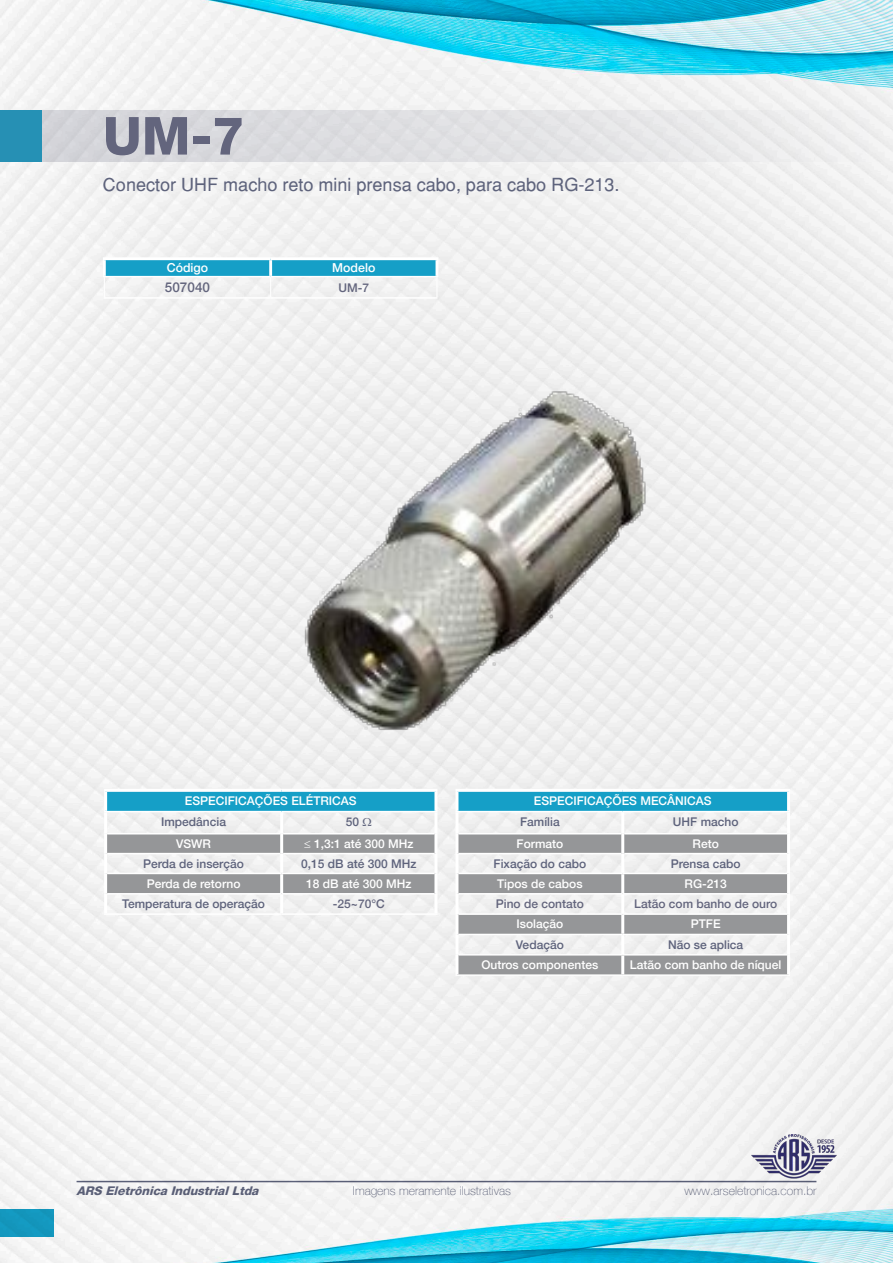
<style>
.page{position:relative;width:893px;height:1263px;background:#fff}
.page>*{position:absolute;margin:0;border:0;box-sizing:border-box;transform-origin:0 0}
.t1{font:800 52.5px "Helvetica 85";color:#63657d}
.t2{font:18px "Helvetica";color:#5e637c}
.t3{font:500 13.5px "Helvetica 65";color:#63657d}
.t4{font:500 12.3px "Helvetica 65";color:#fff}
.t5{font:100 12.15px "Helve Nue";color:#5e637c}
.t6{font:500 12px "Helvetica 65";color:#fff}
.t7{font:500 12px "Helvetica 65";color:#5e637c}
.t8{font:500 12px "Helvetica 65";color:#63657d}
.t9{font:italic 800 12px "Helvetica 85";color:#5e637c}
</style>
<div class="page">
<img style="left:0;top:0;width:893px;height:1263px">
<svg style="left:0;top:110px;width:893px;height:51px;background:#d8dde1"></svg>
<hr style="left:103px;top:260px;width:3px;height:16px;background:#fff">
<hr style="left:103px;top:257px;width:168px;height:3px;background:#fff">
<hr style="left:271px;top:257px;width:167px;height:3px;background:#fff">
<svg style="left:104px;top:259px;width:334px;height:38px"></svg>
<hr style="left:103px;top:276px;width:168px;height:1px;background:#fff">
<hr style="left:271px;top:276px;width:167px;height:1px;background:#fff">
<hr style="left:104px;top:297px;width:167px;height:2px;background:#fff">
<hr style="left:271px;top:297px;width:166px;height:2px;background:#fff">
<div style="left:457px;top:790px;width:332px;height:21px;background:#159fc7"></div>
<svg style="left:458px;top:834px;width:329px;height:140px;fill:#959698"></svg>
<hr style="left:455px;top:811px;width:168px;height:1px;background:#fff">
<hr style="left:623px;top:811px;width:167px;height:1px;background:#fff">
<hr style="left:458px;top:833px;width:163px;height:1px;background:#fff">
<hr style="left:624px;top:833px;width:163px;height:1px;background:#fff">
<hr style="left:458px;top:853px;width:163px;height:1px;background:#fff">
<hr style="left:624px;top:853px;width:163px;height:1px;background:#fff">
<hr style="left:455px;top:789px;width:168px;height:3px;background:#fff">
<hr style="left:455px;top:792px;width:3px;height:19px;background:#fff">
<hr style="left:623px;top:789px;width:167px;height:3px;background:#fff">
<hr style="left:787px;top:792px;width:3px;height:19px;background:#fff">
<hr style="left:455px;top:812px;width:3px;height:22px;background:#fff">
<hr style="left:621px;top:812px;width:3px;height:22px;background:#fff">
<hr style="left:787px;top:812px;width:3px;height:22px;background:#fff">
<hr style="left:455px;top:834px;width:3px;height:19px;background:#fff">
<hr style="left:621px;top:834px;width:3px;height:19px;background:#fff">
<hr style="left:787px;top:834px;width:3px;height:19px;background:#fff">
<hr style="left:455px;top:853px;width:3px;height:20px;background:#fff">
<hr style="left:621px;top:853px;width:3px;height:20px;background:#fff">
<hr style="left:787px;top:853px;width:3px;height:20px;background:#fff">
<hr style="left:455px;top:873px;width:3px;height:21px;background:#fff">
<hr style="left:455px;top:894px;width:3px;height:20px;background:#fff">
<hr style="left:455px;top:914px;width:3px;height:20px;background:#fff">
<hr style="left:455px;top:934px;width:3px;height:21px;background:#fff">
<hr style="left:455px;top:955px;width:3px;height:19px;background:#fff">
<hr style="left:458px;top:873px;width:165px;height:1px;background:#fff">
<hr style="left:623px;top:873px;width:164px;height:1px;background:#fff">
<hr style="left:621px;top:874px;width:3px;height:19px;background:#fff">
<hr style="left:621px;top:894px;width:3px;height:19px;background:#fff">
<hr style="left:621px;top:915px;width:3px;height:19px;background:#fff">
<hr style="left:621px;top:935px;width:3px;height:19px;background:#fff">
<hr style="left:621px;top:955px;width:3px;height:19px;background:#fff">
<hr style="left:787px;top:873px;width:3px;height:21px;background:#fff">
<hr style="left:787px;top:894px;width:3px;height:20px;background:#fff">
<hr style="left:787px;top:914px;width:3px;height:20px;background:#fff">
<hr style="left:787px;top:934px;width:3px;height:21px;background:#fff">
<hr style="left:787px;top:955px;width:3px;height:19px;background:#fff">
<hr style="left:458px;top:893px;width:165px;height:1px;background:#fff">
<hr style="left:458px;top:913px;width:165px;height:2px;background:#fff">
<hr style="left:458px;top:934px;width:165px;height:1px;background:#fff">
<hr style="left:458px;top:954px;width:165px;height:1px;background:#fff">
<hr style="left:455px;top:974px;width:168px;height:2px;background:#fff">
<hr style="left:623px;top:893px;width:164px;height:1px;background:#fff">
<hr style="left:623px;top:913px;width:164px;height:2px;background:#fff">
<hr style="left:623px;top:934px;width:164px;height:1px;background:#fff">
<hr style="left:623px;top:954px;width:164px;height:1px;background:#fff">
<hr style="left:623px;top:974px;width:167px;height:2px;background:#fff">
<div style="left:106px;top:790px;width:330px;height:21px;background:#159fc7"></div>
<svg style="left:107px;top:834px;width:327px;height:59px"></svg>
<hr style="left:104px;top:811px;width:178px;height:1px;background:#fff">
<hr style="left:282px;top:811px;width:155px;height:1px;background:#fff">
<hr style="left:107px;top:833px;width:173px;height:1px;background:#fff">
<hr style="left:283px;top:833px;width:151px;height:1px;background:#fff">
<hr style="left:107px;top:853px;width:173px;height:1px;background:#fff">
<hr style="left:283px;top:853px;width:151px;height:1px;background:#fff">
<hr style="left:104px;top:789px;width:178px;height:3px;background:#fff">
<hr style="left:104px;top:792px;width:3px;height:19px;background:#fff">
<hr style="left:282px;top:789px;width:155px;height:3px;background:#fff">
<hr style="left:434px;top:792px;width:3px;height:19px;background:#fff">
<hr style="left:104px;top:812px;width:3px;height:22px;background:#fff">
<hr style="left:280px;top:812px;width:3px;height:22px;background:#fff">
<hr style="left:434px;top:812px;width:3px;height:22px;background:#fff">
<hr style="left:104px;top:834px;width:3px;height:19px;background:#fff">
<hr style="left:280px;top:834px;width:3px;height:19px;background:#fff">
<hr style="left:434px;top:834px;width:3px;height:19px;background:#fff">
<hr style="left:104px;top:853px;width:3px;height:20px;background:#fff">
<hr style="left:280px;top:853px;width:3px;height:20px;background:#fff">
<hr style="left:434px;top:853px;width:3px;height:20px;background:#fff">
<hr style="left:104px;top:873px;width:3px;height:21px;background:#fff">
<hr style="left:104px;top:894px;width:3px;height:19px;background:#fff">
<hr style="left:107px;top:873px;width:175px;height:1px;background:#fff">
<hr style="left:282px;top:873px;width:152px;height:1px;background:#fff">
<hr style="left:280px;top:874px;width:3px;height:19px;background:#fff">
<hr style="left:280px;top:894px;width:3px;height:19px;background:#fff">
<hr style="left:434px;top:873px;width:3px;height:21px;background:#fff">
<hr style="left:434px;top:894px;width:3px;height:19px;background:#fff">
<hr style="left:107px;top:893px;width:175px;height:1px;background:#fff">
<hr style="left:104px;top:913px;width:178px;height:2px;background:#fff">
<hr style="left:282px;top:893px;width:152px;height:1px;background:#fff">
<hr style="left:282px;top:913px;width:155px;height:2px;background:#fff">
<img style="left:213px;top:344px;width:515px;height:400px">
<svg style="left:363px;top:817px;width:8px;height:9px"></svg>
<p class="t1" style="left:103px;top:105px;width:143px">UM-7</p>
<p class="t2" style="left:103px;top:174px;width:518px">Conector UHF macho reto mini prensa cabo, para cabo RG-213.</p>
<p class="t4" style="left:167px;top:260px;width:43px">Código</p>
<p class="t4" style="left:332px;top:260px;width:45px">Modelo</p>
<p class="t3" style="left:165px;top:279px;width:47px">507040</p>
<p class="t8" style="left:338px;top:280px;width:32px">UM-7</p>
<p class="t6" style="left:185px;top:794px;width:173px">ESPECIFICAÇÕES ELÉTRICAS</p>
<p class="t7" style="left:161px;top:814px;width:66px">Impedância</p>
<p class="t7" style="left:346px;top:814px;width:15px">50</p>
<p class="t6" style="left:176px;top:836px;width:36px">VSWR</p>
<p class="t6" style="left:304px;top:836px;width:111px">≤ 1,3:1 até 300 MHz</p>
<p class="t7" style="left:143px;top:856px;width:102px">Perda de inserção</p>
<p class="t7" style="left:301px;top:856px;width:117px">0,15 dB até 300 MHz</p>
<p class="t6" style="left:147px;top:876px;width:95px">Perda de retorno</p>
<p class="t6" style="left:306px;top:876px;width:107px">18 dB até 300 MHz</p>
<p class="t7" style="left:122px;top:896px;width:144px">Temperatura de operação</p>
<p class="t8" style="left:333px;top:896px;width:54px">-25~70°C</p>
<p class="t6" style="left:534px;top:794px;width:179px">ESPECIFICAÇÕES MECÂNICAS</p>
<p class="t7" style="left:520px;top:814px;width:41px">Família</p>
<p class="t7" style="left:673px;top:814px;width:67px">UHF macho</p>
<p class="t6" style="left:517px;top:836px;width:48px">Formato</p>
<p class="t6" style="left:692px;top:836px;width:28px">Reto</p>
<p class="t7" style="left:494px;top:856px;width:94px">Fixação do cabo</p>
<p class="t7" style="left:671px;top:856px;width:71px">Prensa cabo</p>
<p class="t6" style="left:497px;top:876px;width:87px">Tipos de cabos</p>
<p class="t6" style="left:684px;top:876px;width:44px">RG-213</p>
<p class="t8" style="left:496px;top:896px;width:90px">Pino de contato</p>
<p class="t8" style="left:634px;top:896px;width:144px">Latão com banho de ouro</p>
<p class="t6" style="left:516px;top:917px;width:48px">Isolação</p>
<p class="t6" style="left:691px;top:917px;width:31px">PTFE</p>
<p class="t7" style="left:516px;top:937px;width:49px">Vedação</p>
<p class="t7" style="left:668px;top:937px;width:77px">Não se aplica</p>
<p class="t6" style="left:481px;top:957px;width:118px">Outros componentes</p>
<p class="t6" style="left:630px;top:957px;width:153px">Latão com banho de níquel</p>
<p class="t9" style="left:77px;top:1183px;width:187px">ARS Eletrônica IndustrialLtda</p>
<p class="t5" style="left:353px;top:1183px;width:160px">Imagens meramente ilustrativas</p>
<p class="t5" style="left:684px;top:1183px;width:134px">www.arseletronica.com.br</p>
</div>
